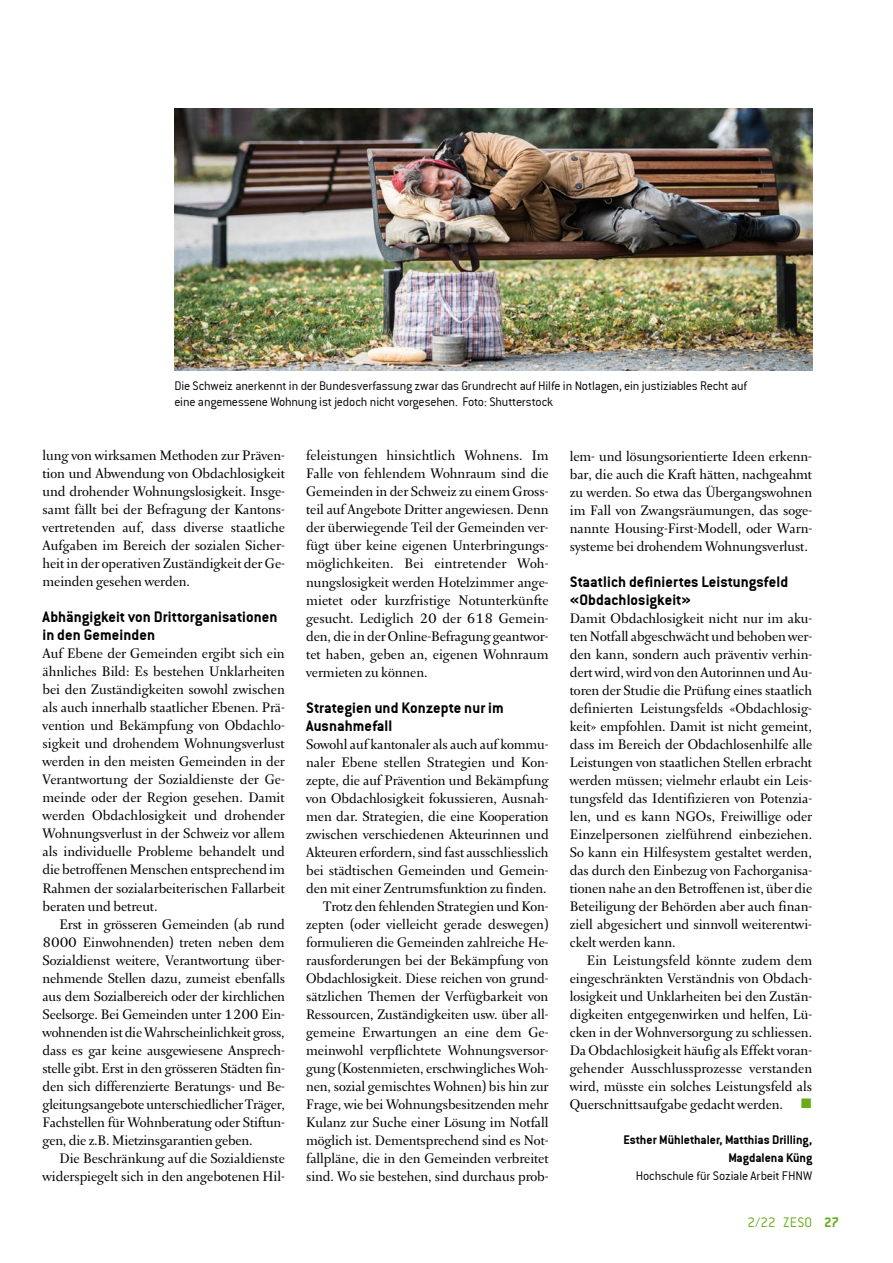
<style>
.page{position:relative;width:893px;height:1263px;background:#fff}
.page>*{position:absolute;margin:0;border:0;box-sizing:border-box;transform-origin:0 0}
.t1{font:16.5px/18px "Arnhem Fine";letter-spacing:-.005em;color:#000;text-align:justify}
.t2{font:16.5px/18px "Conduit ITCTT Bold";letter-spacing:.005em;color:#000}
.t3{font:15px "Conduit ITCTT Light";letter-spacing:.01em;color:#69ac1a}
.t4{font:13.5px/15.8px "Conduit ITCTT Light";letter-spacing:-.015em;color:#000}
.t5{font:13.5px/18px "Conduit ITCTT Bold";color:#000;text-align:right}
.s1{font-family:"Conduit ITCTT Bold"}
</style>
<div class="page">
<img style="left:174px;top:109px;width:638px;height:261px">
<p class="t4" style="left:174px;top:378px;width:574px">Die Schweiz anerkennt in der Bundesverfassung zwar das Grundrecht auf Hilfe in Notlagen, ein justiziables Recht auf eine angemessene Wohnung ist jedoch nicht vorgesehen. Foto: Shutterstock</p>
<p class="t1" style="left:43px;top:447px;width:244px">lung von wirksamen Methoden zur Präven&shy;tion und Abwendung von Obdachlosigkeit und drohender Wohnungslosigkeit. Insge&shy;samt fällt bei der Befragung der Kantons&shy;vertretenden auf, dass diverse staatliche Aufgaben im Bereich der sozialen Sicher&shy;heit in der operativen Zuständigkeit der Ge&shy;meinden gesehen werden.</p>
<p class="t2" style="left:43px;top:608px;width:236px">Abhängigkeit von Drittorganisationen in den Gemeinden</p>
<p class="t1" style="left:43px;top:645px;width:244px">Auf Ebene der Gemeinden ergibt sich ein ähnliches Bild: Es bestehen Unklarheiten bei den Zuständigkeiten sowohl zwischen als auch innerhalb staatlicher Ebenen. Prä&shy;vention und Bekämpfung von Obdachlo&shy;sigkeit und drohendem Wohnungsverlust werden in den meisten Gemeinden in der Verantwortung der Sozialdienste der Ge&shy;meinde oder der Region gesehen. Damit werden Obdachlosigkeit und drohender Wohnungsverlust in der Schweiz vor allem als individuelle Probleme behandelt und die betroffenen Menschen entsprechend im Rahmen der sozialarbeiterischen Fallarbeit beraten und betreut.</p>
<p class="t1" style="left:43px;top:915px;width:244px;text-indent:17px">Erst in grösseren Gemeinden (ab rund 8000 Einwohnenden) treten neben dem Sozialdienst weitere, Verantwortung über&shy;nehmende Stellen dazu, zumeist ebenfalls aus dem Sozialbereich oder der kirchlichen Seelsorge. Bei Gemeinden unter 1200 Ein&shy;wohnenden ist die Wahrscheinlichkeit gross, dass es gar keine ausgewiesene Ansprech&shy;stelle gibt. Erst in den grösseren Städten fin&shy;den sich differenzierte Beratungs- und Be&shy;gleitungsangebote unterschiedlicher Träger, Fachstellen für Wohnberatung oder Stiftun&shy;gen, die z.B. Mietzinsgarantien geben.</p>
<p class="t1" style="left:43px;top:1149px;width:244px;text-align:right">Die Beschränkung auf die Sozialdienste widerspiegelt sich in den angebotenen Hil-</p>
<p class="t1" style="left:306px;top:447px;width:244px">feleistungen hinsichtlich Wohnens. Im Falle von fehlendem Wohnraum sind die Gemeinden in der Schweiz zu einem Gross&shy;teil auf Angebote Dritter angewiesen. Denn der überwiegende Teil der Gemeinden ver&shy;fügt über keine eigenen Unterbringungs&shy;möglichkeiten. Bei eintretender Woh&shy;nungslosigkeit werden Hotelzimmer ange&shy;mietet oder kurzfristige Notunterkünfte gesucht. Lediglich 20 der 618 Gemein&shy;den, die in der Online-Befragung geantwor&shy;tet haben, geben an, eigenen Wohnraum vermieten zu können.</p>
<p class="t2" style="left:306px;top:698px;width:199px">Strategien und Konzepte nur im<br>Ausnahmefall</p>
<p class="t1" style="left:306px;top:736px;width:244px;text-align:right">Sowohl auf kantonaler als auch auf kommu&shy;naler Ebene stellen Strategien und Kon&shy;zepte, die auf Prävention und Bekämpfung von Obdachlosigkeit fokussieren, Ausnah&shy;men dar. Strategien, die eine Kooperation zwischen verschiedenen Akteurinnen und Akteuren erfordern, sind fast ausschliesslich bei städtischen Gemeinden und Gemein&shy;den mit einer Zentrumsfunktion zu finden.<br>Trotz den fehlenden Strategien und Kon&shy;zepten (oder vielleicht gerade deswegen) formulieren die Gemeinden zahlreiche He&shy;rausforderungen bei der Bekämpfung von Obdachlosigkeit. Diese reichen von grund&shy;sätzlichen Themen der Verfügbarkeit von Ressourcen, Zuständigkeiten usw. über all&shy;gemeine Erwartungen an eine dem Ge&shy;meinwohl verpflichtete Wohnungsversor&shy;gung (Kostenmieten, erschwingliches Woh&shy;nen, sozial gemischtes Wohnen) bis hin zur Frage, wie bei Wohnungsbesitzenden mehr Kulanz zur Suche einer Lösung im Notfall möglich ist. Dementsprechend sind es Not&shy;fallpläne, die in den Gemeinden verbreitet sind. Wo sie bestehen, sind durchaus prob-</p>
<p class="t1" style="left:570px;top:448px;width:244px">lem- und lösungsorientierte Ideen erkenn&shy;bar, die auch die Kraft hätten, nachgeahmt zu werden. So etwa das Übergangswohnen im Fall von Zwangsräumungen, das soge&shy;nannte Housing-First-Modell, oder Warn&shy;systeme bei drohendem Wohnungsverlust.</p>
<p class="t2" style="left:570px;top:572px;width:220px">Staatlich definiertes Leistungsfeld «Obdachlosigkeit»</p>
<p class="t1" style="left:570px;top:610px;width:244px">Damit Obdachlosigkeit nicht nur im aku&shy;ten Notfall abgeschwächt und behoben wer&shy;den kann, sondern auch präventiv verhin&shy;dert wird, wird von den Autorinnen und Au&shy;toren der Studie die Prüfung eines staatlich definierten Leistungsfelds «Obdachlosig&shy;keit» empfohlen. Damit ist nicht gemeint, dass im Bereich der Obdachlosenhilfe alle Leistungen von staatlichen Stellen erbracht werden müssen; vielmehr erlaubt ein Leis&shy;tungsfeld das Identifizieren von Potenzia&shy;len, und es kann NGOs, Freiwillige oder Einzelpersonen zielführend einbeziehen.<br>So kann ein Hilfesystem gestaltet werden, das durch den Einbezug von Fachorganisa&shy;tionen nahe an den Betroffenen ist, über die Beteiligung der Behörden aber auch finan&shy;ziell abgesichert und sinnvoll weiterentwi&shy;ckelt werden kann.</p>
<p class="t1" style="left:570px;top:952px;width:244px;text-indent:17px">Ein Leistungsfeld könnte zudem dem eingeschränkten Verständnis von Obdach&shy;losigkeit und Unklarheiten bei den Zustän&shy;digkeiten entgegenwirken und helfen, Lü&shy;cken in der Wohnversorgung zu schliessen.<br>Da Obdachlosigkeit häufig als Effekt voran&shy;gehender Ausschlussprozesse verstanden wird, müsste ein solches Leistungsfeld als Querschnittsaufgabe gedacht werden.</p>
<p class="t5" style="left:623px;top:1131px;width:190px">Esther Mühlethaler, Matthias Drilling,<br>Magdalena Küng</p>
<p class="t4" style="left:636px;top:1168px;width:178px">Hochschule für Soziale Arbeit FHNW</p>
<p class="t3" style="left:747px;top:1213px;width:93px">2/22 ZESO <span class="s1">27</span></p>
</div>
